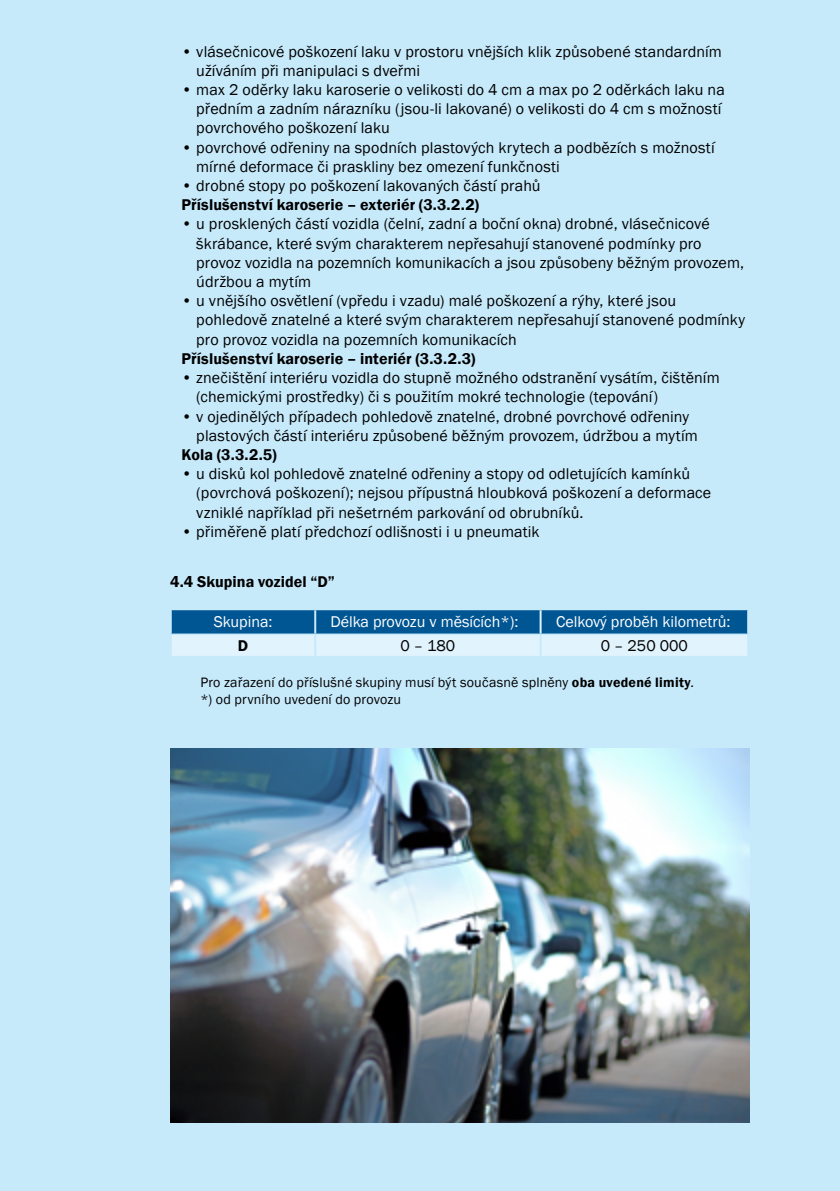
<style>
.page{position:relative;width:840px;height:1191px;background:#fff}
.page>*{position:absolute;margin:0;border:0;box-sizing:border-box;transform-origin:0 0}
.t1{font:16px/19.2px "Franklin Gothic";letter-spacing:.01em;color:#000}
.t2{font:600 16px "Franklin Gothic";letter-spacing:.005em;color:#000}
.t3{font:16px "Franklin Gothic";color:#fff}
.t4{font:14px/16.8px "Franklin Gothic";letter-spacing:.015em;color:#000}
.s1{font-weight:600}
</style>
<div class="page">
<div style="left:0;top:0;width:839px;height:1191px;background:#c7eafb"></div>
<svg style="left:172px;top:610px;width:574px;height:46px"></svg>
<hr style="left:314px;top:635px;width:2px;height:21px;background:#c7eafb">
<hr style="left:539px;top:635px;width:2px;height:21px;background:#c7eafb">
<hr style="left:539px;top:610px;width:2px;height:23px;background:#e1f4fd">
<hr style="left:314px;top:610px;width:2px;height:23px;background:#c7eafb">
<hr style="left:170px;top:633px;width:145px;height:2px;background:#c7eafb">
<hr style="left:315px;top:633px;width:225px;height:2px;background:#c7eafb">
<hr style="left:540px;top:633px;width:208px;height:2px;background:#c7eafb">
<img style="left:170px;top:748px;width:578px;height:375px">
<p class="t1" style="left:196px;top:42px;width:527px;text-indent:-15px">• vlásečnicové poškození laku v prostoru vnějších klik způsobené standardním užíváním při manipulaci s dveřmi</p>
<p class="t1" style="left:196px;top:80px;width:529px;text-indent:-15px">• max 2 oděrky laku karoserie o velikosti do 4 cm a max po 2 oděrkách laku na předním a zadním nárazníku (jsou-li lakované) o velikosti do 4 cm s možností povrchového poškození laku</p>
<p class="t1" style="left:196px;top:138px;width:519px;text-indent:-15px">• povrchové odřeniny na spodních plastových krytech a podbězích s možností mírné deformace či praskliny bez omezení funkčnosti</p>
<p class="t1" style="left:181px;top:176px;width:360px">• drobné stopy po poškození lakovaných částí prahů</p>
<p class="t2" style="left:181px;top:195px;width:299px">Příslušenství karoserie – exteriér (3.3.2.2)</p>
<p class="t1" style="left:196px;top:215px;width:549px;text-indent:-15px">• u prosklených částí vozidla (čelní, zadní a boční okna) drobné, vlásečnicové škrábance, které svým charakterem nepřesahují stanovené podmínky pro provoz vozidla na pozemních komunikacích a jsou způsobeny běžným provozem, údržbou a mytím</p>
<p class="t1" style="left:196px;top:292px;width:550px;text-indent:-15px">• u vnějšího osvětlení (vpředu i vzadu) malé poškození a rýhy, které jsou pohledově znatelné a které svým charakterem nepřesahují stanovené podmínky pro provoz vozidla na pozemních komunikacích</p>
<p class="t2" style="left:181px;top:349px;width:295px">Příslušenství karoserie – interiér (3.3.2.3)</p>
<p class="t1" style="left:196px;top:368px;width:524px;text-indent:-15px">• znečištění interiéru vozidla do stupně možného odstranění vysátím, čištěním (chemickými prostředky) či s použitím mokré technologie (tepování)</p>
<p class="t1" style="left:196px;top:407px;width:503px;text-indent:-15px">• v ojedinělých případech pohledově znatelné, drobné povrchové odřeniny plastových částí interiéru způsobené běžným provozem, údržbou a mytím</p>
<p class="t2" style="left:181px;top:445px;width:97px">Kola (3.3.2.5)</p>
<p class="t1" style="left:196px;top:464px;width:516px;text-indent:-15px">• u disků kol pohledově znatelné odřeniny a stopy od odletujících kamínků (povrchová poškození); nejsou přípustná hloubková poškození a deformace vzniklé například při nešetrném parkování od obrubníků.</p>
<p class="t1" style="left:181px;top:522px;width:359px">• přiměřeně platí předchozí odlišnosti i u pneumatik</p>
<p class="t2" style="left:170px;top:571px;width:166px">4.4 Skupina vozidel “D”</p>
<p class="t3" style="left:213px;top:612px;width:60px">Skupina:</p>
<p class="t3" style="left:330px;top:612px;width:189px">Délka provozu v měsících*):</p>
<p class="t3" style="left:555px;top:612px;width:176px">Celkový proběh kilometrů:</p>
<p class="t2" style="left:238px;top:636px;width:12px">D</p>
<p class="t1" style="left:400px;top:636px;width:56px">0 – 180</p>
<p class="t1" style="left:600px;top:636px;width:89px">0 – 250 000</p>
<p class="t4" style="left:200px;top:674px;width:494px">Pro zařazení do příslušné skupiny musí být současně splněny <span class="s1">oba uvedené limity</span>. *) od prvního uvedení do provozu</p>
</div>
